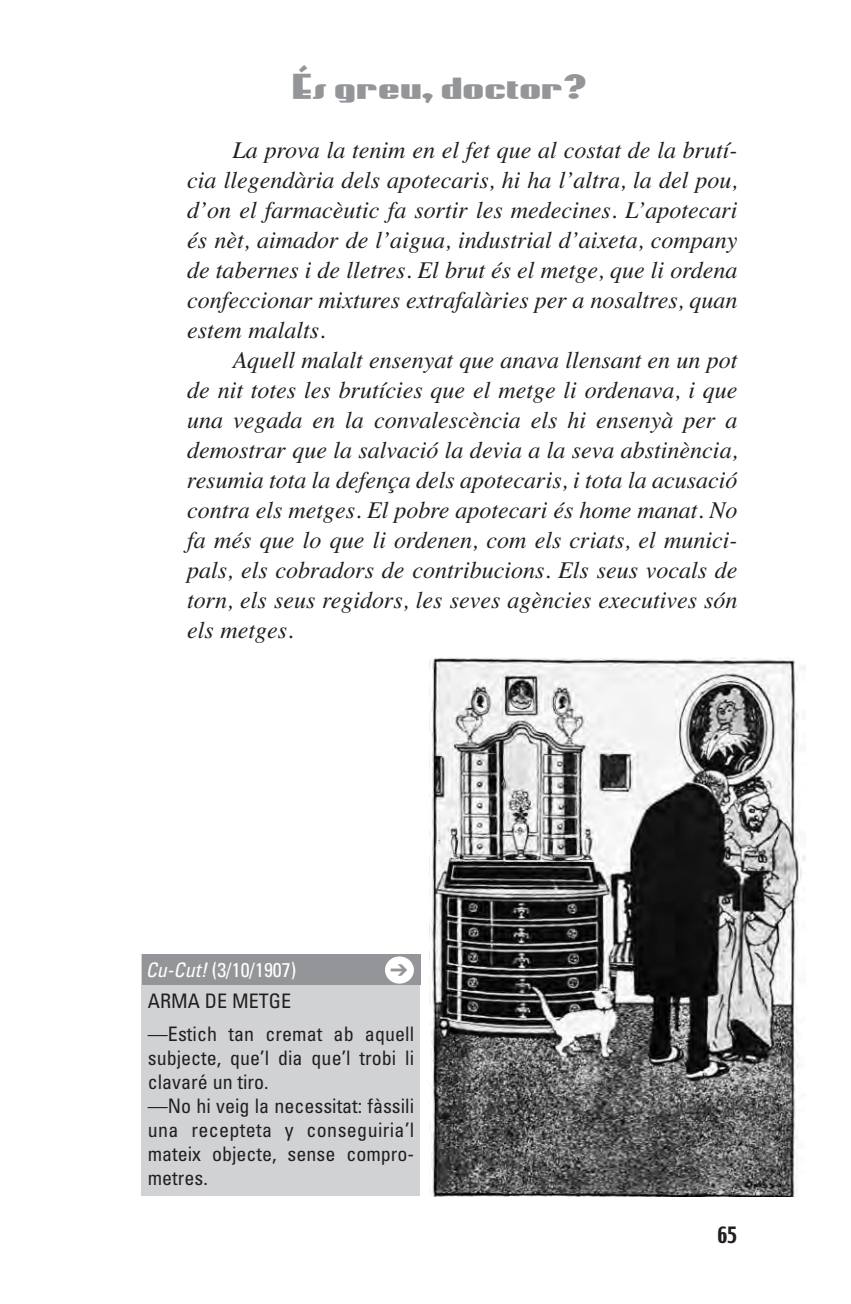
<style>
.page{position:relative;width:851px;height:1304px;background:#fff}
.page>*{position:absolute;margin:0;border:0;box-sizing:border-box;transform-origin:0 0}
.t1{font:36px "Coaster Poster";letter-spacing:.025em;color:#939598}
.t2{font:italic 24px/30px "Times";color:#231f20;text-align:justify}
.t3{font:condensed 20px/24px "Univers";color:#231f20}
.t4{font:condensed 20px "Univers";color:#fff}
.t5{font:20px "Techno";color:#231f20}
.s1{font-style:italic}
</style>
<div class="page">
<img style="left:431px;top:658px;width:374px;height:538px">
<div style="left:142px;top:954px;width:278px;height:242px;background:#d1d2d4"></div>
<div style="left:142px;top:954px;width:278px;height:31px;background:#939598"></div>
<div style="left:385px;top:956px;width:29px;height:28px;background:#fff;border-radius:50%"></div>
<h1 class="t1" style="left:292px;top:64px;width:295px">És greu, doctor?</h1>
<p class="t2" style="left:187px;top:135px;width:552px;text-indent:45px">La prova la tenim en el fet que al costat de la brutí&shy;cia llegendària dels apotecaris, hi ha l’altra, la del pou, d’on el farmacèutic fa sortir les medecines. L’apotecari és nèt, aimador de l’aigua, industrial d’aixeta, company de tabernes i de lletres. El brut és el metge, que li ordena confeccionar mixtures extrafalàries per a nosaltres, quan estem malalts.</p>
<p class="t2" style="left:187px;top:345px;width:552px;text-indent:45px">Aquell malalt ensenyat que anava llensant en un pot de nit totes les brutícies que el metge li ordenava, i que una vegada en la convalescència els hi ensenyà per a demostrar que la salvació la devia a la seva abstinència, resumia tota la defença dels apotecaris, i tota la acusació contra els metges. El pobre apotecari és home manat. No fa més que lo que li ordenen, com els criats, el munici&shy;pals, els cobradors de contribucions. Els seus vocals de torn, els seus regidors, les seves agències executives són els metges.</p>
<p class="t4" style="left:146px;top:962px;width:152px"><span class="s1">Cu-Cut!</span> (3/10/1907)</p>
<p class="t3" style="left:148px;top:986px;width:268px;line-height:33.2px">ARMA DE METGE<br>—Estich tan cremat ab aquell</p>
<p class="t3" style="left:148px;top:1047px;width:268px">subjecte, que’l dia que’l trobi li clavaré un tiro.<br>—No hi veig la necessitat: fàssili una recepteta y conseguiria’l mateix objecte, sense compro&shy;metres.</p>
<p class="t5" style="left:717px;top:1225px;width:21px">65</p>
</div>
